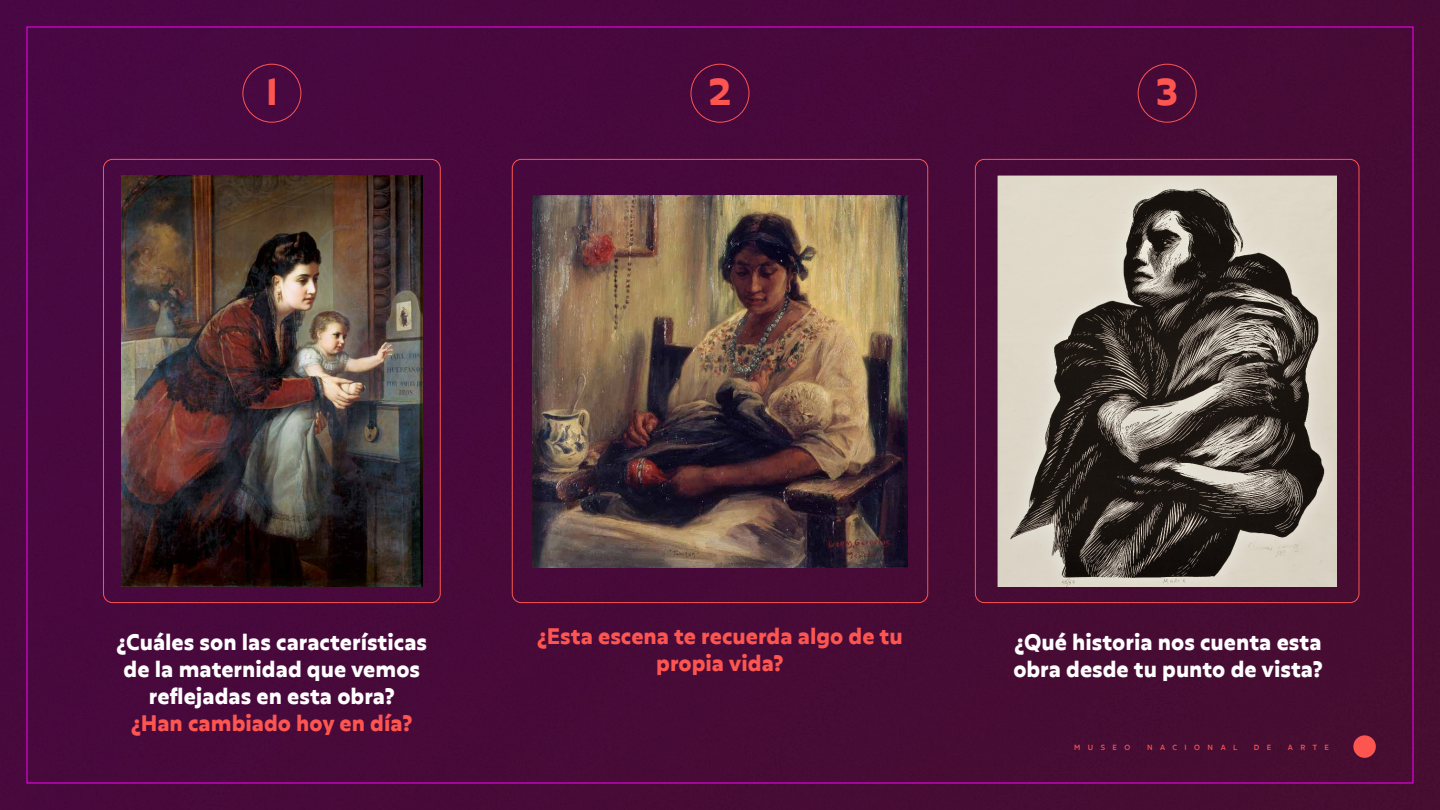
<style>
.page{position:relative;width:1440px;height:810px;background:#fff}
.page>*{position:absolute;margin:0;border:0;box-sizing:border-box;transform-origin:0 0}
.t1{font:700 37.5px "Olivetta";color:#fd5550}
.t2{font:700 22.5px/27px "Olivetta";color:#fff;text-align:center}
.t3{font:700 22.5px/27px "Olivetta";color:#fd5550;text-align:center}
.t4{font:500 7.5px "Olivetta";letter-spacing:1em;color:#fd5550}
</style>
<div class="page">
<img style="left:0;top:0;width:1440px;height:810px">
<div style="left:242px;top:64px;width:59px;height:59px;border:1px solid #fd5550;border-radius:50%"></div>
<div style="left:691px;top:64px;width:58px;height:59px;border:1px solid #fd5550;border-radius:50%"></div>
<div style="left:1138px;top:64px;width:59px;height:59px;border:1px solid #fd5550;border-radius:50%"></div>
<img style="left:532px;top:195px;width:376px;height:373px">
<div style="left:103px;top:159px;width:338px;height:444px;border:1px solid #fd5550;border-radius:9px"></div>
<img style="left:122px;top:175px;width:300px;height:412px">
<img style="left:998px;top:175px;width:339px;height:412px">
<div style="left:1353px;top:735px;width:23px;height:23px;background:#fd5550;border-radius:50%"></div>
<h1 class="t1" style="left:265px;top:66px;width:16px">1</h1>
<h1 class="t1" style="left:709px;top:66px;width:24px">2</h1>
<h1 class="t1" style="left:1156px;top:66px;width:24px">3</h1>
<p class="t2" style="left:117px;top:628px;width:312px">¿Cuáles son las características de la maternidad que vemos reflejadas en esta obra?</p>
<p class="t3" style="left:131px;top:709px;width:283px">¿Han cambiado hoy en día?</p>
<p class="t3" style="left:537px;top:621px;width:367px">¿Esta escena te recuerda algo de tu propia vida?</p>
<p class="t2" style="left:1013px;top:628px;width:311px;text-align:left">¿Qué historia nos cuenta esta obra desde tu punto de vista?</p>
<p class="t4" style="left:1074px;top:743px;width:58px">MUSEO</p>
<p class="t4" style="left:1147px;top:743px;width:92px">NACIONAL</p>
<p class="t4" style="left:1254px;top:743px;width:19px">D E</p>
<p class="t4" style="left:1288px;top:743px;width:43px">ARTE</p>
</div>
